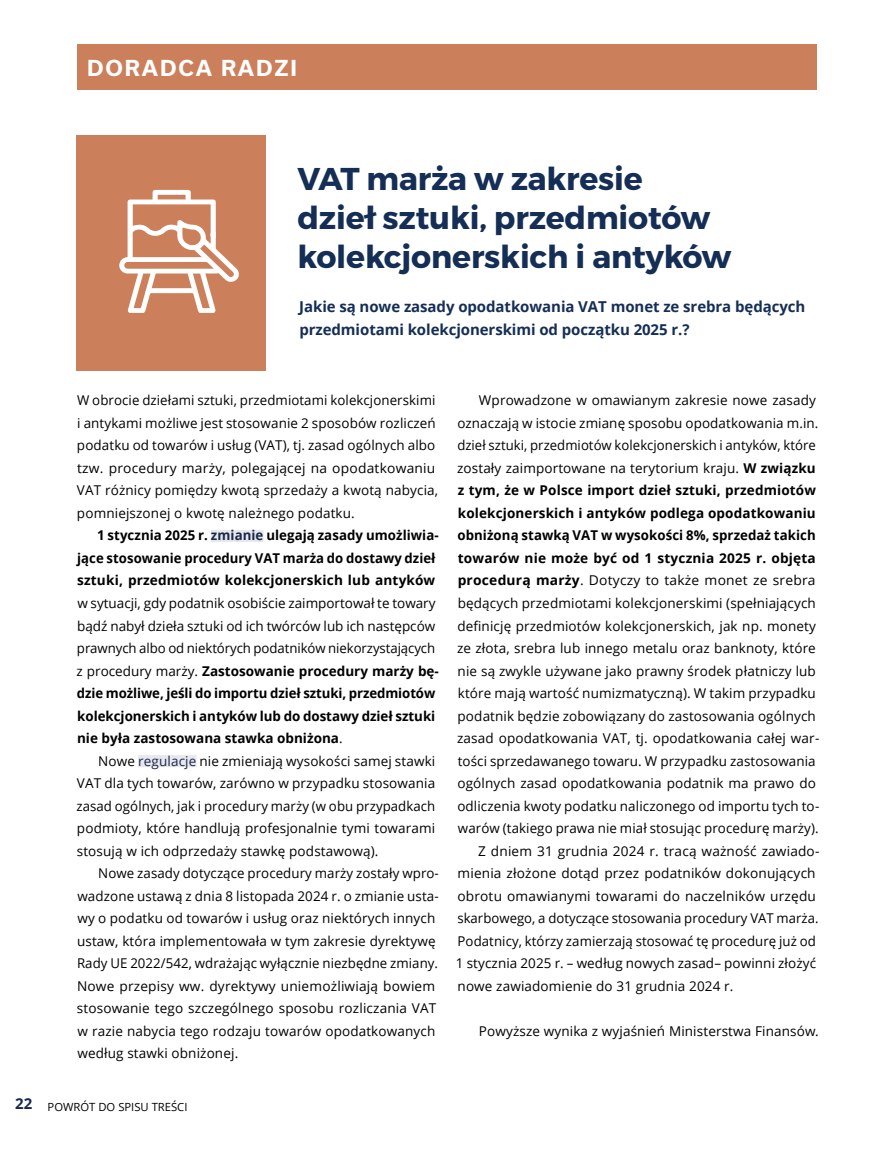
<style>
.page{position:relative;width:893px;height:1149px;background:#fff}
.page>*{position:absolute;margin:0;border:0;box-sizing:border-box;transform-origin:0 0}
.t1{font:31.5px/39px "Trueno Bd";letter-spacing:-.005em;color:#152e55}
.t2{font:700 21px "Usual";letter-spacing:.09em;color:#fff}
.t3{font:700 15px/22.5px "Open Sans";letter-spacing:-.005em;color:#152e55}
.t4{font:13.5px/22.5px "Open Sans";letter-spacing:.01em;color:#000}
.t5{font:700 13.5px/22.5px "Open Sans";letter-spacing:.01em;color:#000}
.t6{font:11.25px "Open Sans";color:#000}
.s1{color:#182a4b}
.s2{font-weight:700}
.s3{font-style:italic}
</style>
<div class="page">
<div style="left:77px;top:45px;width:739px;height:45px;background:#cb7f5a"></div>
<div style="left:76px;top:135px;width:190px;height:235px;background:#cb7f5a"></div>
<div style="left:211px;top:530px;width:53px;height:12px;background:#e8e7ed"></div>
<div style="left:138px;top:755px;width:58px;height:12px;background:#e8e7ed"></div>
<svg style="left:119px;top:190px;width:120px;height:123px"></svg>
<h2 class="t2" style="left:87px;top:56px;width:211px">DORADCA RADZI</h2>
<h1 class="t1" style="left:298px;top:159px;width:435px">VAT marża w zakresie<br>dzieł sztuki, przedmiotów kolekcjonerskich i antyków</h1>
<p class="t3" style="left:299px;top:295px;width:508px">Jakie są nowe zasady opodatkowania VAT monet ze srebra będących przedmiotami kolekcjonerskimi od początku 2025 r.?</p>
<p class="t4" style="left:77px;top:389px;width:363px">W obrocie dziełami sztuki, przedmiotami kolekcjonerskimi i antykami możliwe jest stosowanie 2 sposobów rozliczeń podatku od towarów i usług (VAT), tj. zasad ogólnych albo tzw. procedury marży, polegającej na opodatkowaniu VAT różnicy pomiędzy kwotą sprzedaży a kwotą nabycia, pomniejszonej o kwotę należnego podatku.</p>
<p class="t5" style="left:77px;top:524px;width:363px;text-indent:20px">1 stycznia 2025 r. <span class="s1">zmianie</span> ulegają zasady umożliwia&shy;jące stosowanie procedury VAT marża do dostawy dzieł sztuki, przedmiotów kolekcjonerskich lub antyków</p>
<p class="t4" style="left:77px;top:591px;width:364px">w sytuacji, gdy podatnik osobiście zaimportował te towary bądź nabył dzieła sztuki od ich twórców lub ich następców prawnych albo od niektórych podatników niekorzystających z procedury marży. <span class="s2">Zastosowanie procedury marży bę&shy;dzie możliwe, jeśli do importu dzieł sztuki, przedmiotów kolekcjonerskich i antyków lub do dostawy dzieł sztuki nie była zastosowana stawka obniżona</span>.</p>
<p class="t4" style="left:77px;top:749px;width:360px;text-align:justify;text-indent:22px">Nowe <span class="s1">regulacje</span> nie zmieniają wysokości samej stawki VAT dla tych towarów, zarówno w przypadku stosowania zasad ogólnych, jak i procedury marży (w obu przypadkach podmioty, które handlują profesjonalnie tymi towarami stosują w ich odprzedaży stawkę podstawową).</p>
<p class="t4" style="left:77px;top:861px;width:363px;text-indent:21px">Nowe zasady dotyczące procedury marży zostały wpro&shy;wadzone ustawą z dnia 8 listopada 2024 r. o zmianie usta&shy;wy o podatku od towarów i usług oraz niektórych innych ustaw, która implementowała w tym zakresie dyrektywę Rady UE 2022/542, wdrażając wyłącznie niezbędne zmiany.<br>Nowe przepisy ww. dyrektywy uniemożliwiają bowiem stosowanie tego szczególnego sposobu rozliczania VAT w razie nabycia tego rodzaju towarów opodatkowanych według stawki obniżonej.</p>
<p class="t6" style="left:15px;top:1099px;width:174px"><sup>22</sup> POWRÓT DO SPISU TREŚCI</p>
<p class="t4" style="left:479px;top:389px;width:338px">Wprowadzone w omawianym zakresie nowe zasady</p>
<p class="t4" style="left:457px;top:411px;width:363px">oznaczają w istocie zmianę sposobu opodatkowania m.in.</p>
<p class="t4" style="left:457px;top:434px;width:360px">dzieł sztuki, przedmiotów kolekcjonerskich i antyków, które</p>
<p class="t4" style="left:457px;top:456px;width:360px">zostały zaimportowane na terytorium kraju. <span class="s2">W związku</span></p>
<p class="t5" style="left:458px;top:479px;width:360px">z tym, że w Polsce import dzieł sztuki, przedmiotów</p>
<p class="t5" style="left:458px;top:501px;width:359px">kolekcjonerskich i antyków podlega opodatkowaniu</p>
<p class="t5" style="left:457px;top:524px;width:360px">obniżoną stawką VAT w wysokości 8%, sprzedaż takich</p>
<p class="t5" style="left:458px;top:546px;width:359px">towarów nie może być od 1 stycznia 2025 r. objęta</p>
<p class="t4" style="left:458px;top:569px;width:359px"><span class="s2">procedurą marży</span>. Dotyczy to także monet ze srebra</p>
<p class="t4" style="left:458px;top:591px;width:360px">będących przedmiotami kolekcjonerskimi (spełniających</p>
<p class="t4" style="left:457px;top:614px;width:360px">definicję przedmiotów kolekcjonerskich, jak np. monety</p>
<p class="t4" style="left:457px;top:636px;width:360px">ze złota, srebra lub innego metalu oraz banknoty, które</p>
<p class="t4" style="left:458px;top:659px;width:360px">nie są zwykle używane jako prawny środek płatniczy lub</p>
<p class="t4" style="left:458px;top:681px;width:360px">które mają wartość numizmatyczną). W takim przypadku</p>
<p class="t4" style="left:458px;top:704px;width:360px">podatnik będzie zobowiązany do zastosowania ogólnych</p>
<p class="t4" style="left:457px;top:726px;width:364px">zasad opodatkowania VAT, tj. opodatkowania całej war-</p>
<p class="t4" style="left:458px;top:749px;width:360px">tości sprzedawanego towaru. W przypadku zastosowania</p>
<p class="t4" style="left:457px;top:771px;width:360px">ogólnych zasad opodatkowania podatnik ma prawo do</p>
<p class="t4" style="left:457px;top:794px;width:363px">odliczenia kwoty podatku naliczonego od importu tych to-</p>
<p class="t4" style="left:458px;top:816px;width:362px">warów (takiego prawa nie miał stosując procedurę marży).</p>
<p class="t4" style="left:478px;top:839px;width:343px">Z dniem 31 grudnia 2024 r. tracą ważność zawiado-</p>
<p class="t4" style="left:458px;top:861px;width:360px">mienia złożone dotąd przez podatników dokonujących</p>
<p class="t4" style="left:457px;top:884px;width:360px">obrotu omawianymi towarami do naczelników urzędu</p>
<p class="t4" style="left:457px;top:906px;width:363px">skarbowego, a dotyczące stosowania procedury VAT marża.</p>
<p class="t4" style="left:458px;top:929px;width:360px">Podatnicy, którzy zamierzają stosować tę procedurę już od</p>
<p class="t4" style="left:456px;top:951px;width:362px">1 stycznia 2025 r. – według nowych zasad– powinni złożyć</p>
<p class="t4" style="left:458px;top:974px;width:277px">nowe zawiadomienie do 31 grudnia 2024 r.</p>
<p class="t4" style="left:479px;top:1019px;width:342px">Powyższe wynika z wyjaśnień Ministerstwa Finansów<span class="s3">.</span></p>
</div>
